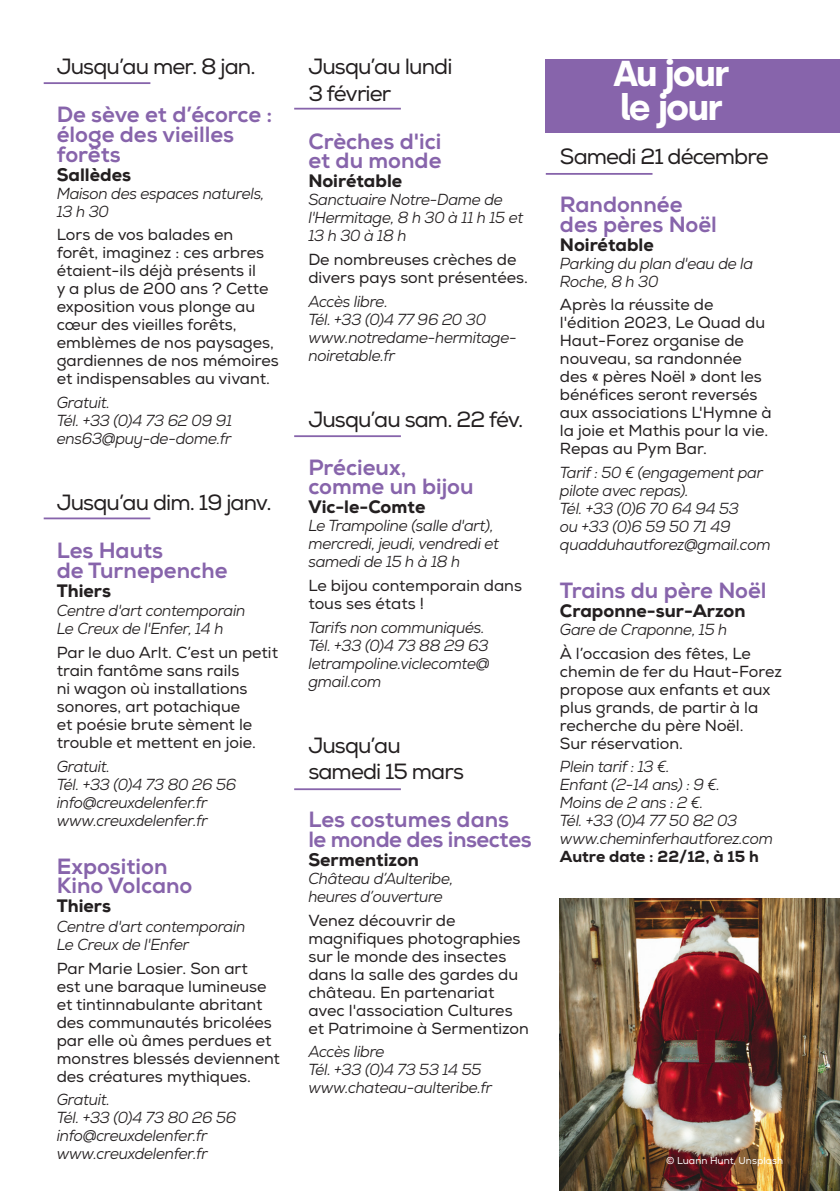
<style>
.page{position:relative;width:840px;height:1191px;background:#fff}
.page>*{position:absolute;margin:0;border:0;box-sizing:border-box;transform-origin:0 0}
.t1{font:700 36px/34px "Silka";letter-spacing:-.05em;color:#fff}
.t2{font:800 22px/19.6px "Nexa";color:#8764ab}
.t3{font:22px/26.4px "Nexa";letter-spacing:-.04em;color:#231f20}
.t4{font:800 22px/19.6px "Nexa";letter-spacing:-.02em;color:#8764ab}
.t5{font:800 18px "Nexa";color:#231f20}
.t6{font:16px/18px "Nexa";color:#231f20}
.t7{font:italic 16px/18px "Nexa";letter-spacing:-.02em;color:#231f20;scale:.96 1}
.t8{font:800 16px "Nexa";color:#231f20}
.t9{font:10px "Nexa";color:#fff}
</style>
<div class="page">
<div style="left:545px;top:59px;width:294px;height:74px;background:#8764ab"></div>
<img style="left:559px;top:899px;width:280px;height:292px">
<hr style="left:44px;top:82px;width:106px;height:2px;background:#8764ab">
<hr style="left:44px;top:517px;width:106px;height:2px;background:#8764ab">
<hr style="left:294px;top:108px;width:106px;height:2px;background:#8764ab">
<hr style="left:294px;top:435px;width:106px;height:2px;background:#8764ab">
<hr style="left:294px;top:788px;width:106px;height:2px;background:#8764ab">
<hr style="left:545px;top:173px;width:107px;height:2px;background:#8764ab">
<h2 class="t3" style="left:57px;top:54px;width:200px">Jusqu’au mer. 8 jan.</h2>
<h2 class="t2" style="left:57px;top:105px;width:217px">De sève et d’écorce : éloge des vieilles forêts</h2>
<p class="t5" style="left:57px;top:163px;width:76px">Sallèdes</p>
<p class="t7" style="left:57px;top:184px;width:218px">Maison des espaces naturels,<br>13 h 30</p>
<p class="t6" style="left:57px;top:226px;width:223px">Lors de vos balades en forêt, imaginez : ces arbres étaient-ils déjà présents il<br>y a plus de 200 ans ? Cette exposition vous plonge au cœur des vieilles forêts, emblèmes de nos paysages, gardiennes de nos mémoires et indispensables au vivant.</p>
<p class="t7" style="left:57px;top:393px;width:184px">Gratuit.<br>Tél. +33 (0)4 73 62 09 91 ens63@puy-de-dome.fr</p>
<h2 class="t3" style="left:57px;top:490px;width:216px">Jusqu’au dim. 19 janv.</h2>
<h2 class="t2" style="left:57px;top:541px;width:172px">Les Hauts<br>de Turnepenche</h2>
<p class="t5" style="left:57px;top:579px;width:56px">Thiers</p>
<p class="t7" style="left:57px;top:602px;width:198px">Centre d'art contemporain<br>Le Creux de l'Enfer, 14 h</p>
<p class="t6" style="left:57px;top:644px;width:223px">Par le duo Arlt. C’est un petit train fantôme sans rails<br>ni wagon où installations sonores, art potachique<br>et poésie brute sèment le trouble et mettent en joie.</p>
<p class="t7" style="left:57px;top:757px;width:188px">Gratuit.<br>Tél. +33 (0)4 73 80 26 56 info@creuxdelenfer.fr www.creuxdelenfer.fr</p>
<h2 class="t2" style="left:57px;top:856px;width:137px">Exposition<br>Kino Volcano</h2>
<p class="t5" style="left:57px;top:894px;width:56px">Thiers</p>
<p class="t7" style="left:57px;top:917px;width:198px">Centre d'art contemporain<br>Le Creux de l'Enfer</p>
<p class="t6" style="left:57px;top:959px;width:224px">Par Marie Losier. Son art<br>est une baraque lumineuse et tintinnabulante abritant des communautés bricolées par elle où âmes perdues et monstres blessés deviennent des créatures mythiques.</p>
<p class="t7" style="left:57px;top:1090px;width:188px">Gratuit.<br>Tél. +33 (0)4 73 80 26 56 info@creuxdelenfer.fr www.creuxdelenfer.fr</p>
<h2 class="t3" style="left:308px;top:54px;width:145px">Jusqu’au lundi<br>3 février</h2>
<h2 class="t2" style="left:308px;top:132px;width:134px">Crèches d'ici et du monde</h2>
<p class="t5" style="left:308px;top:170px;width:95px">Noirétable</p>
<p class="t7" style="left:308px;top:191px;width:225px">Sanctuaire Notre-Dame de l'Hermitage, 8 h 30 à 11 h 15 et<br>13 h 30 à 18 h</p>
<p class="t6" style="left:308px;top:251px;width:221px">De nombreuses crèches de divers pays sont présentées.</p>
<p class="t7" style="left:308px;top:292px;width:218px">Accès libre.<br>Tél. +33 (0)4 77 96 20 30 www.notredame-hermitage&shy;noiretable.fr</p>
<h2 class="t3" style="left:308px;top:406px;width:216px">Jusqu’au sam. 22 fév.</h2>
<h2 class="t2" style="left:308px;top:458px;width:167px">Précieux, comme un bijou</h2>
<p class="t5" style="left:308px;top:496px;width:118px">Vic-le-Comte</p>
<p class="t7" style="left:308px;top:517px;width:200px">Le Trampoline (salle d'art), mercredi, jeudi, vendredi et samedi de 15 h à 18 h</p>
<p class="t6" style="left:308px;top:577px;width:215px">Le bijou contemporain dans tous ses états !</p>
<p class="t7" style="left:308px;top:618px;width:190px">Tarifs non communiqués.<br>Tél. +33 (0)4 73 88 29 63 letrampoline.viclecomte@ gmail.com</p>
<h2 class="t3" style="left:308px;top:732px;width:157px">Jusqu’au samedi 15 mars</h2>
<h2 class="t4" style="left:308px;top:810px;width:225px">Les costumes dans le monde des insectes</h2>
<p class="t5" style="left:308px;top:848px;width:112px">Sermentizon</p>
<p class="t7" style="left:308px;top:869px;width:152px">Château d’Aulteribe, heures d’ouverture</p>
<p class="t6" style="left:308px;top:911px;width:222px">Venez découvrir de magnifiques photographies sur le monde des insectes dans la salle des gardes du château. En partenariat avec l'association Cultures et Patrimoine à Sermentizon</p>
<p class="t7" style="left:308px;top:1042px;width:193px">Accès libre<br>Tél. +33 (0)4 73 53 14 55 www.chateau-aulteribe.fr</p>
<h1 class="t1" style="left:612px;top:57px;width:118px">Au jour le jour</h1>
<h2 class="t3" style="left:559px;top:144px;width:210px">Samedi 21 décembre</h2>
<h2 class="t2" style="left:559px;top:195px;width:158px">Randonnée des pères Noël</h2>
<p class="t5" style="left:559px;top:233px;width:95px">Noirétable</p>
<p class="t7" style="left:559px;top:254px;width:203px">Parking du plan d'eau de la<br>Roche, 8 h 30</p>
<p class="t6" style="left:559px;top:296px;width:213px">Après la réussite de l'édition 2023, Le Quad du<br>Haut-Forez organise de nouveau, sa randonnée des « pères Noël » dont les bénéfices seront reversés aux associations L'Hymne à la joie et Mathis pour la vie.<br>Repas au Pym Bar.</p>
<p class="t7" style="left:559px;top:463px;width:221px">Tarif : 50 € (engagement par pilote avec repas).<br>Tél. +33 (0)6 70 64 94 53<br>ou +33 (0)6 59 50 71 49 quadduhautforez@gmail.com</p>
<h2 class="t2" style="left:559px;top:581px;width:208px">Trains du père Noël</h2>
<p class="t5" style="left:559px;top:599px;width:187px">Craponne-sur-Arzon</p>
<p class="t7" style="left:559px;top:620px;width:176px">Gare de Craponne, 15 h</p>
<p class="t6" style="left:559px;top:644px;width:223px">À l’occasion des fêtes, Le chemin de fer du Haut-Forez propose aux enfants et aux plus grands, de partir à la recherche du père Noël.<br>Sur réservation.</p>
<p class="t7" style="left:559px;top:758px;width:223px">Plein tarif : 13 €.<br>Enfant (2-14 ans) : 9 €.<br>Moins de 2 ans : 2 €.<br>Tél. +33 (0)4 77 50 82 03 www.cheminferhautforez.com</p>
<p class="t8" style="left:559px;top:846px;width:200px">Autre date : 22/12, à 15 h</p>
<p class="t9" style="left:666px;top:1155px;width:118px">© Luann Hunt, Unsplash</p>
</div>
